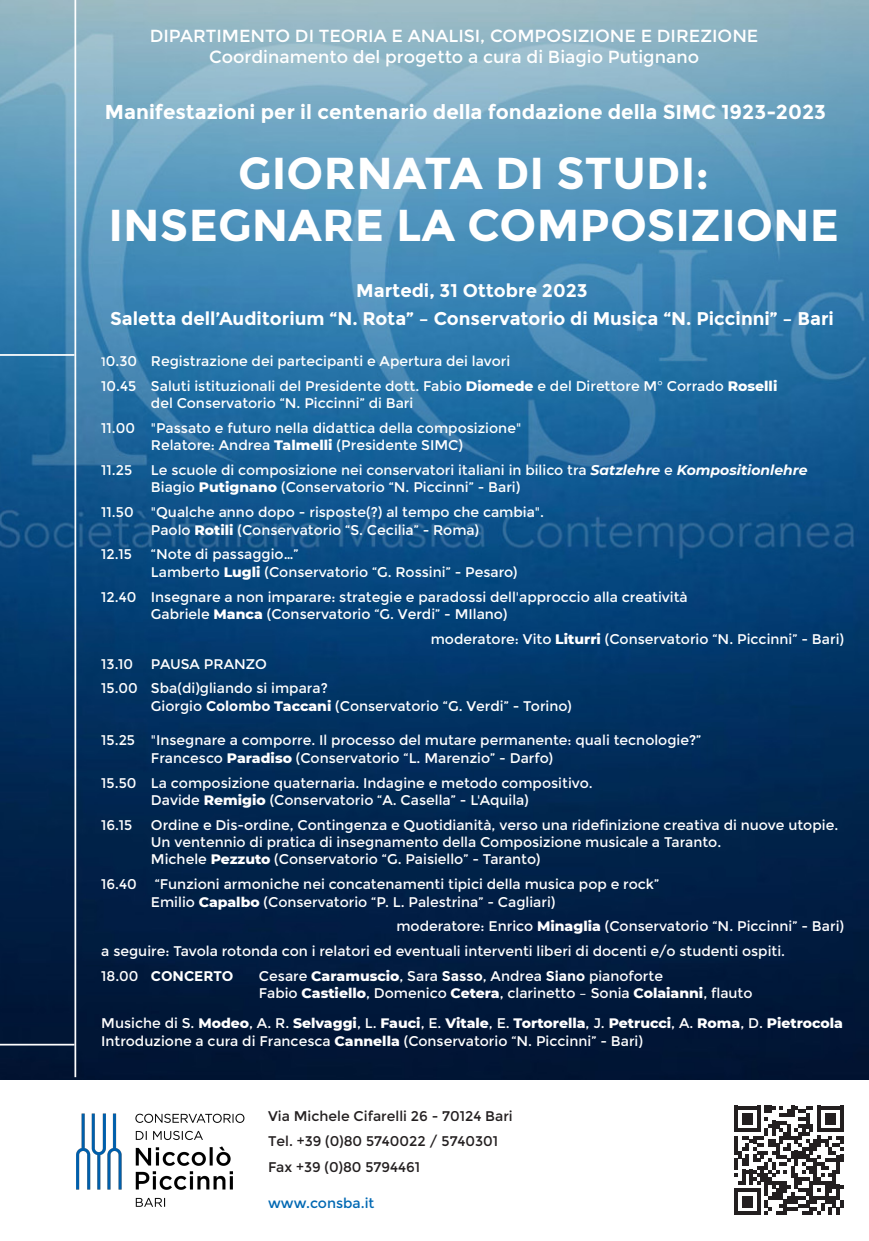
<style>
.page{position:relative;width:869px;height:1241px;background:#fff}
.page>*{position:absolute;margin:0;border:0;box-sizing:border-box;transform-origin:0 0}
.t1{font:700 44.62px "Montserrat";letter-spacing:.005em;color:#fff}
.t2{font:700 20.12px "Montserrat";color:#fff}
.t3{font:700 18.38px "Montserrat";color:#fff}
.t4{font:17.5px "Montserrat";color:#fff}
.t5{font:14px/17.3px "Montserrat";color:#fff}
.t6{font:800 14px "Montserrat";color:#fff}
.t7{font:14px "Montserrat";color:#231f20}
.t8{font:14px "Montserrat";color:#0168b3}
.t9{font:700 14px "Montserrat";color:#fff}
.s1{font-size:12.25px}
.s2{font-weight:800}
.s3{font-weight:700;font-style:italic}
.s4{font-weight:700}
.s5{font-weight:400}
</style>
<div class="page">
<img style="left:0;top:0;width:868px;height:1079px">
<img style="left:76px;top:1113px;width:169px;height:94px">
<hr style="left:74px;top:0;width:2px;height:1076px;background:#fff">
<hr style="left:0;top:1043px;width:74px;height:2px;background:#fff">
<hr style="left:0;top:354px;width:74px;height:2px;background:#fff">
<svg style="left:734px;top:1105px;width:109px;height:109px"></svg>
<p class="t4" style="left:150px;top:25px;width:610px">DIPARTIMENTO DI TEORIA E ANALISI, COMPOSIZIONE E DIREZIONE</p>
<p class="t4" style="left:209px;top:46px;width:491px">Coordinamento del progetto a cura di Biagio Putignano</p>
<p class="t2" style="left:105px;top:100px;width:722px">Manifestazioni per il centenario della fondazione della SIMC 1923-2023</p>
<p class="t1" style="left:238px;top:146px;width:472px">GIORNATA DI STUDI:</p>
<p class="t1" style="left:108px;top:198px;width:731px">INSEGNARE LA COMPOSIZIONE</p>
<p class="t3" style="left:356px;top:279px;width:233px">Martedi, 31 Ottobre 2023</p>
<p class="t3" style="left:110px;top:308px;width:725px">Saletta dell’Auditorium “N. Rota” – Conservatorio di Musica “N. Piccinni” – Bari</p>
<p class="t5" style="left:101px;top:352px;width:410px"><span class="s1">1</span>0.30 Registrazione dei partecipanti e Apertura dei lavori</p>
<p class="t5" style="left:101px;top:377px;width:677px">10.45 Saluti istituzionali del Presidente dott. Fabio <span class="s2">Diomede</span> e del Direttore M° Corrado <span class="s2">Roselli</span></p>
<p class="t5" style="left:151px;top:394px;width:264px">del Conservatorio “N. Piccinni” di Bari</p>
<p class="t5" style="left:101px;top:419px;width:421px">11.00 "Passato e futuro nella didattica della composizione"</p>
<p class="t5" style="left:151px;top:437px;width:314px">Relatore: Andrea <span class="s2">Talmelli</span> (Presidente SIMC)</p>
<p class="t5" style="left:101px;top:461px;width:32px">11.25</p>
<p class="t5" style="left:151px;top:461px;width:658px">Le scuole di composizione nei conservatori italiani in bilico tra <span class="s3">Satzlehre</span> e <span class="s3">Kompositionlehre</span></p>
<p class="t5" style="left:151px;top:479px;width:371px">Biagio <span class="s2">Putignano</span> (Conservatorio “N. Piccinni” - Bari)</p>
<p class="t5" style="left:101px;top:504px;width:444px">11.50 "Qualche anno dopo - risposte(?) al tempo che cambia".</p>
<p class="t5" style="left:151px;top:521px;width:329px">Paolo <span class="s2">Rotili</span> (Conservatorio “S. Cecilia” - Roma)</p>
<p class="t5" style="left:101px;top:546px;width:32px">12.15</p>
<p class="t5" style="left:151px;top:546px;width:149px">“Note di passaggio…”</p>
<p class="t5" style="left:151px;top:563px;width:368px">Lamberto <span class="s2">Lugli</span> (Conservatorio “G. Rossini” - Pesaro)</p>
<p class="t5" style="left:101px;top:588px;width:587px">12.40 Insegnare a non imparare: strategie e paradossi dell'approccio alla creatività</p>
<p class="t5" style="left:151px;top:605px;width:358px">Gabriele <span class="s2">Manca</span> (Conservatorio “G. Verdi” - MIlano)</p>
<p class="t5" style="left:430px;top:630px;width:415px">moderatore: Vito <span class="s2">Liturri</span> (Conservatorio “N. Piccinni” - Bari)</p>
<p class="t5" style="left:101px;top:655px;width:33px">13.10</p>
<p class="t5" style="left:151px;top:655px;width:117px">PAUSA PRANZO</p>
<p class="t5" style="left:101px;top:679px;width:228px">15.00 Sba(di)gliando si impara?</p>
<p class="t5" style="left:151px;top:697px;width:422px">Giorgio <span class="s4">Colombo</span> <span class="s2">Taccani</span> (Conservatorio “G. Verdi” - Torino)</p>
<p class="t5" style="left:101px;top:732px;width:601px">15.25 "Insegnare a comporre. Il processo del mutare permanente: quali tecnologie?”</p>
<p class="t5" style="left:151px;top:749px;width:403px">Francesco <span class="s2">Paradiso</span> (Conservatorio “L. Marenzio” - Darfo)</p>
<p class="t5" style="left:101px;top:774px;width:492px">15.50 La composizione quaternaria. Indagine e metodo compositivo.</p>
<p class="t5" style="left:151px;top:791px;width:379px">Davide <span class="s2">Remigio</span> (Conservatorio “A. Casella” - L'Aquila)</p>
<p class="t5" style="left:101px;top:816px;width:32px">16.15</p>
<p class="t5" style="left:151px;top:816px;width:688px">Ordine e Dis-ordine, Contingenza e Quotidianità, verso una ridefinizione creativa di nuove utopie.</p>
<p class="t5" style="left:151px;top:833px;width:571px">Un ventennio di pratica di insegnamento della Composizione musicale a Taranto.</p>
<p class="t5" style="left:151px;top:850px;width:391px">Michele <span class="s2">Pezzuto</span> (Conservatorio “G. Paisiello” - Taranto)</p>
<p class="t5" style="left:101px;top:875px;width:37px">16.40</p>
<p class="t5" style="left:155px;top:875px;width:505px">“Funzioni armoniche nei concatenamenti tipici della musica pop e rock”</p>
<p class="t5" style="left:151px;top:893px;width:406px">Emilio <span class="s2">Capalbo</span> (Conservatorio “P. L. Palestrina” - Cagliari)</p>
<p class="t5" style="left:396px;top:917px;width:449px">moderatore: Enrico <span class="s2">Minaglia</span> (Conservatorio “N. Piccinni” - Bari)</p>
<p class="t5" style="left:101px;top:942px;width:685px">a seguire: Tavola rotonda con i relatori ed eventuali interventi liberi di docenti e/o studenti ospiti.</p>
<p class="t9" style="left:101px;top:967px;width:133px"><span class="s5">18.00</span> CONCERTO</p>
<p class="t5" style="left:259px;top:967px;width:495px">Cesare <span class="s2">Caramuscio</span>, Sara <span class="s4">Sasso</span>, Andrea <span class="s4">Siano</span> pianoforte<br>Fabio <span class="s2">Castiello</span>, Domenico <span class="s2">Cetera</span>, clarinetto – Sonia <span class="s2">Colaianni</span>, flauto</p>
<p class="t6" style="left:101px;top:1012px;width:743px"><span class="s5">Musiche di S.</span> Modeo<span class="s5">, A. R.</span> Selvaggi<span class="s5">, L.</span> Fauci<span class="s5">, E.</span> Vitale<span class="s5">, E.</span> Tortorella<span class="s5">, J.</span> Petrucci<span class="s5">, A.</span> Roma<span class="s5">, D.</span> Pietrocola</p>
<p class="t5" style="left:101px;top:1031px;width:543px">Introduzione a cura di Francesca <span class="s2">Cannella</span> (Conservatorio “N. Piccinni” - Bari)</p>
<p class="t7" style="left:268px;top:1107px;width:246px">Via Michele Cifarelli 26 - 70124 Bari</p>
<p class="t7" style="left:268px;top:1133px;width:231px">Tel. +39 (0)80 5740022 / 5740301</p>
<p class="t7" style="left:268px;top:1159px;width:153px">Fax +39 (0)80 5794461</p>
<p class="t8" style="left:268px;top:1194px;width:108px">www.consba.it</p>
</div>
